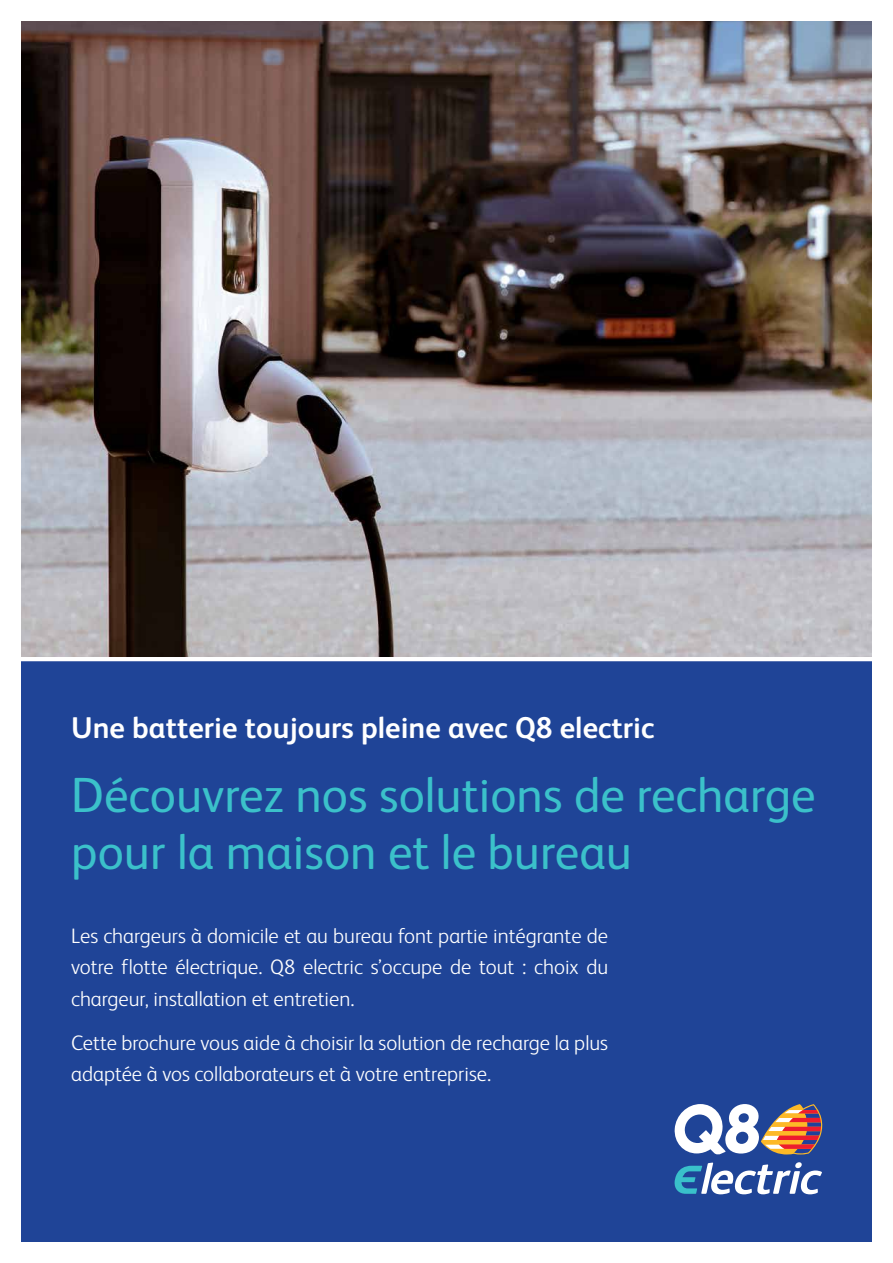
<style>
.page{position:relative;width:893px;height:1263px;background:#fff}
.page>*{position:absolute;margin:0;border:0;box-sizing:border-box;transform-origin:0 0}
.t1{font:49.5px/57px "FS Albert Pro";color:#3bc1ca}
.t2{font:700 30px "FS Albert Pro";color:#fff}
.t3{font:300 21px/31.5px "FS Albert Pro";color:#fff;text-align:justify}
</style>
<div class="page">
<img style="left:21px;top:21px;width:851px;height:636px">
<div style="left:21px;top:659px;width:851px;height:583px;background:#1f4497"></div>
<hr style="left:0;top:657px;width:893px;height:4px;background:#fff">
<svg style="left:674px;top:1104px;width:149px;height:90px"></svg>
<h2 class="t2" style="left:71px;top:706px;width:585px">Une batterie toujours pleine avec Q8 electric</h2>
<h1 class="t1" style="left:71px;top:762px;width:746px">Découvrez nos solutions de recharge pour la maison et le bureau</h1>
<p class="t3" style="left:71px;top:918px;width:538px">Les chargeurs à domicile et au bureau font partie intégrante de votre flotte électrique. Q8 electric s’occupe de tout : choix du chargeur, installation et entretien.</p>
<p class="t3" style="left:71px;top:1025px;width:538px">Cette brochure vous aide à choisir la solution de recharge la plus adaptée à vos collaborateurs et à votre entreprise.</p>
</div>
